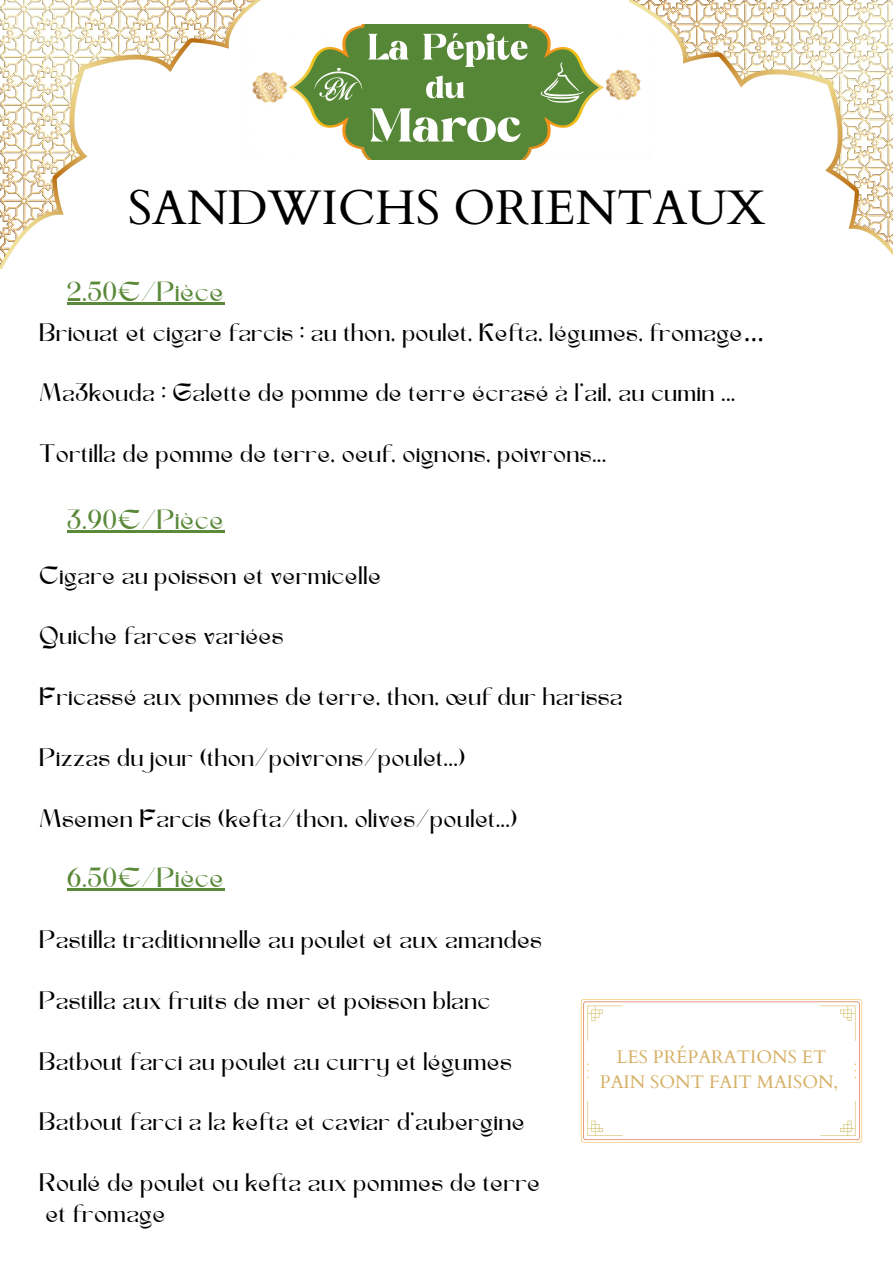
<style>
.page{position:relative;width:893px;height:1263px;background:#fff}
.page>*{position:absolute;margin:0;border:0;box-sizing:border-box;transform-origin:0 0}
.t1{font:48.6px "Cardo";color:#000}
.t2{font:27.67px "SEGO";color:#5a893a}
.t3{font:25.2px/30.4px "SEGO";color:#000}
.t4{font:18.23px/25.3px "Cardo";color:#d6b065;text-align:center}
.s1{font-family:"Noto Sans Gurmukhi"}
</style>
<div class="page">
<img style="left:0;top:0;width:261px;height:268px">
<img style="left:629px;top:0;width:264px;height:256px">
<img style="left:241px;top:24px;width:411px;height:135px">
<svg style="left:581px;top:999px;width:281px;height:143px"></svg>
<hr style="left:68px;top:302px;width:157px;height:3px;background:#5a893a">
<hr style="left:68px;top:531px;width:157px;height:2px;background:#5a893a">
<hr style="left:68px;top:888px;width:157px;height:3px;background:#5a893a">
<p class="t1" style="left:128px;top:176px;width:639px">SANDWICHS ORIENTAUX</p>
<p class="t2" style="left:68px;top:280px;width:159px">2.50€/Pièce</p>
<p class="t3" style="left:40px;top:319px;width:725px">Briouat et cigare farcis : au thon, poulet, Kefta, légumes, fromage<span class="s1">…</span></p>
<p class="t3" style="left:40px;top:380px;width:698px">Ma3kouda : Galette de pomme de terre écrasé à l’ail, au cumin ...</p>
<p class="t3" style="left:40px;top:440px;width:569px">Tortilla de pomme de terre, oeuf, oignons, poivrons...</p>
<h1 class="t2" style="left:68px;top:508px;width:159px">3.90€/Pièce</h1>
<p class="t3" style="left:40px;top:562px;width:343px">Cigare au poisson et vermicelle</p>
<p class="t3" style="left:40px;top:623px;width:246px">Quiche farces variées</p>
<p class="t3" style="left:40px;top:683px;width:585px">Fricassé aux pommes de terre, thon, œuf dur harissa</p>
<p class="t3" style="left:40px;top:744px;width:428px">Pizzas du jour (thon/poivrons/poulet...)</p>
<p class="t3" style="left:40px;top:805px;width:480px">Msemen Farcis (kefta/thon, olives/poulet...)</p>
<h2 class="t2" style="left:68px;top:866px;width:159px">6.50€/Pièce</h2>
<p class="t3" style="left:40px;top:926px;width:504px">Pastilla traditionnelle au poulet et aux amandes</p>
<p class="t3" style="left:40px;top:987px;width:453px">Pastilla aux fruits de mer et poisson blanc</p>
<p class="t3" style="left:40px;top:1048px;width:474px">Batbout farci au poulet au curry et légumes</p>
<p class="t3" style="left:40px;top:1109px;width:487px">Batbout farci a la kefta et caviar d’aubergine</p>
<p class="t3" style="left:40px;top:1169px;width:502px">Roulé de poulet ou kefta aux pommes de terre et fromage</p>
<p class="t4" style="left:600px;top:1044px;width:240px">LES PRÉPARATIONS ET<br>PAIN SONT FAIT MAISON,</p>
</div>
